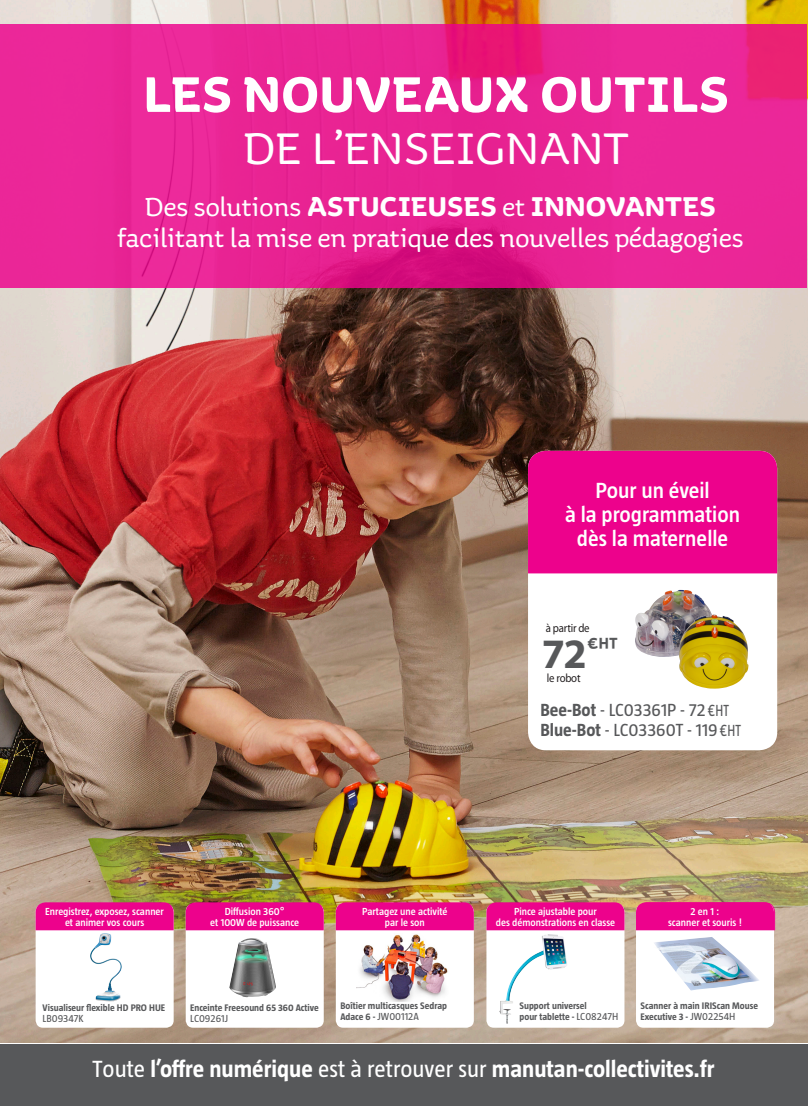
<style>
.page{position:relative;width:808px;height:1106px;background:#fff}
.page>*{position:absolute;margin:0;border:0;box-sizing:border-box;transform-origin:0 0}
.t1{font:700 52.35px "Aniuk";letter-spacing:.01em;color:#fff}
.t2{font:48.3px "Aniuk";letter-spacing:.01em;color:#fff}
.Prix-Std-T2{font:700 42px "Myriad Pro";color:#57585a}
.t3{font:28.5px/31.5px "Aniuk";color:#fff;text-align:center}
.t4{font:700 24px "Taz";color:#fff}
.t5{font:600 22.5px/24px "Taz";color:#fff;text-align:center}
.t6{font:18px "Taz";color:#57585a}
.t7{font:12px "Myriad Pro";letter-spacing:-.02em;color:#231f20;scale:.9 1}
.t8{font:600 10.5px "Taz";color:#fff}
.t9{font:10.5px "Taz";color:#57585a}
.t10{font:700 9.75px/10.5px "Taz";color:#57585a}
.s1{font-weight:700}
.s2{font-family:"Myriad Pro CAMIF";font-weight:400}
.s3{font-size:17.25px}
.s4{font-size:16.5px}
.s5{font-weight:700;font-size:9.75px}
.s6{font-weight:400;font-size:10.5px}
.s7{font-weight:400}
</style>
<div class="page">
<img style="left:0;top:0;width:807px;height:1042px">
<svg style="left:0;top:25px;width:807px;height:263px;background:#e82393"></svg>
<div style="left:528px;top:451px;width:249px;height:299px;background:#fff;border-radius:18px"></div>
<div style="left:528px;top:451px;width:249px;height:122px;background:#ed028c"></div>
<img style="left:635px;top:590px;width:77px;height:66px">
<img style="left:679px;top:614px;width:69px;height:74px">
<div style="left:0;top:1044px;width:807px;height:62px;background:#57585a"></div>
<div style="left:36px;top:904px;width:138px;height:123px;background:#fff;border-radius:7px"></div>
<div style="left:36px;top:902px;width:138px;height:28px;background:#ed028c"></div>
<div style="left:186px;top:904px;width:138px;height:123px;background:#fff;border-radius:7px"></div>
<div style="left:186px;top:902px;width:138px;height:28px;background:#ed028c"></div>
<img style="left:229px;top:938px;width:47px;height:59px">
<div style="left:336px;top:904px;width:138px;height:123px;background:#fff;border-radius:7px"></div>
<div style="left:336px;top:902px;width:138px;height:28px;background:#ed028c"></div>
<img style="left:356px;top:934px;width:92px;height:67px">
<div style="left:486px;top:904px;width:138px;height:123px;background:#fff;border-radius:7px"></div>
<div style="left:486px;top:902px;width:138px;height:28px;background:#ed028c"></div>
<img style="left:499px;top:934px;width:50px;height:89px">
<div style="left:636px;top:904px;width:138px;height:123px;background:#fff;border-radius:7px"></div>
<div style="left:636px;top:902px;width:139px;height:28px;background:#ed028c"></div>
<img style="left:654px;top:937px;width:105px;height:53px">
<svg style="left:750px;top:940px;width:9px;height:35px"></svg>
<img style="left:90px;top:933px;width:13px;height:31px">
<p class="t1" style="left:144px;top:63px;width:586px">LES NOUVEAUX OUTILS</p>
<p class="t2" style="left:243px;top:120px;width:387px">DE L’ENSEIGNANT</p>
<p class="t3" style="left:117px;top:190px;width:628px">Des solutions <span class="s1">ASTUCIEUSES</span> et <span class="s1">INNOVANTES </span>facilitant la mise en pratique des nouvelles pédagogies</p>
<p class="t5" style="left:565px;top:478px;width:177px">Pour un éveil<br>à la programmation dès la maternelle</p>
<p class="t7" style="left:546px;top:620px;width:50px">à partir de</p>
<p class="Prix-Std-T2" style="left:542px;top:626px;width:79px">72<span class="s2">$</span></p>
<p class="t7" style="left:547px;top:670px;width:39px">le robot</p>
<p class="t6" style="left:540px;top:700px;width:190px"><span class="s1">Bee-Bot</span> - LC03361P - 72<span class="s3">€</span><span class="s4">HT</span></p>
<p class="t6" style="left:540px;top:719px;width:202px"><span class="s1">Blue-Bot</span> - LC03360T - 119<span class="s3">€</span><span class="s4">HT</span></p>
<p class="t8" style="left:45px;top:905px;width:120px">Enregistrez, exposez, scanner</p>
<p class="t8" style="left:65px;top:916px;width:81px">et animer vos cours</p>
<p class="t8" style="left:225px;top:905px;width:62px">Diffusion 360°</p>
<p class="t8" style="left:210px;top:916px;width:90px">et 100W de puissance</p>
<p class="t8" style="left:362px;top:905px;width:87px">Partagez une activité</p>
<p class="t8" style="left:385px;top:916px;width:41px">par le son</p>
<p class="t10" style="left:43px;top:1002px;width:124px">Visualiseur flexible HD PRO HUE</p>
<p class="t9" style="left:43px;top:1012px;width:42px">LB09347K</p>
<p class="t10" style="left:190px;top:1002px;width:130px">Enceinte Freesound 65 360 Active</p>
<p class="t9" style="left:190px;top:1012px;width:39px">LC09261J</p>
<p class="t10" style="left:340px;top:1000px;width:108px">Boîtier multicasques Sedrap</p>
<p class="t9" style="left:340px;top:1010px;width:80px"><span class="s5">Adace 6 -</span> JW00112A</p>
<p class="t8" style="left:514px;top:905px;width:84px">Pince ajustable pour</p>
<p class="t8" style="left:496px;top:916px;width:121px">des démonstrations en classe</p>
<p class="t8" style="left:690px;top:905px;width:31px">2 en 1 :</p>
<p class="t8" style="left:668px;top:916px;width:75px">scanner et souris !</p>
<p class="t10" style="left:519px;top:1000px;width:100px">Support universel<br>pour tablette - <span class="s6">LC08247H</span></p>
<p class="t10" style="left:640px;top:1000px;width:119px">Scanner à main IRIScan Mouse<br>Executive 3 - <span class="s6">JW02254H</span></p>
<p class="t4" style="left:93px;top:1055px;width:623px"><span class="s7">Toute</span> l’offre numérique <span class="s7">est à retrouver sur</span> manutan-collectivites.fr</p>
</div>
